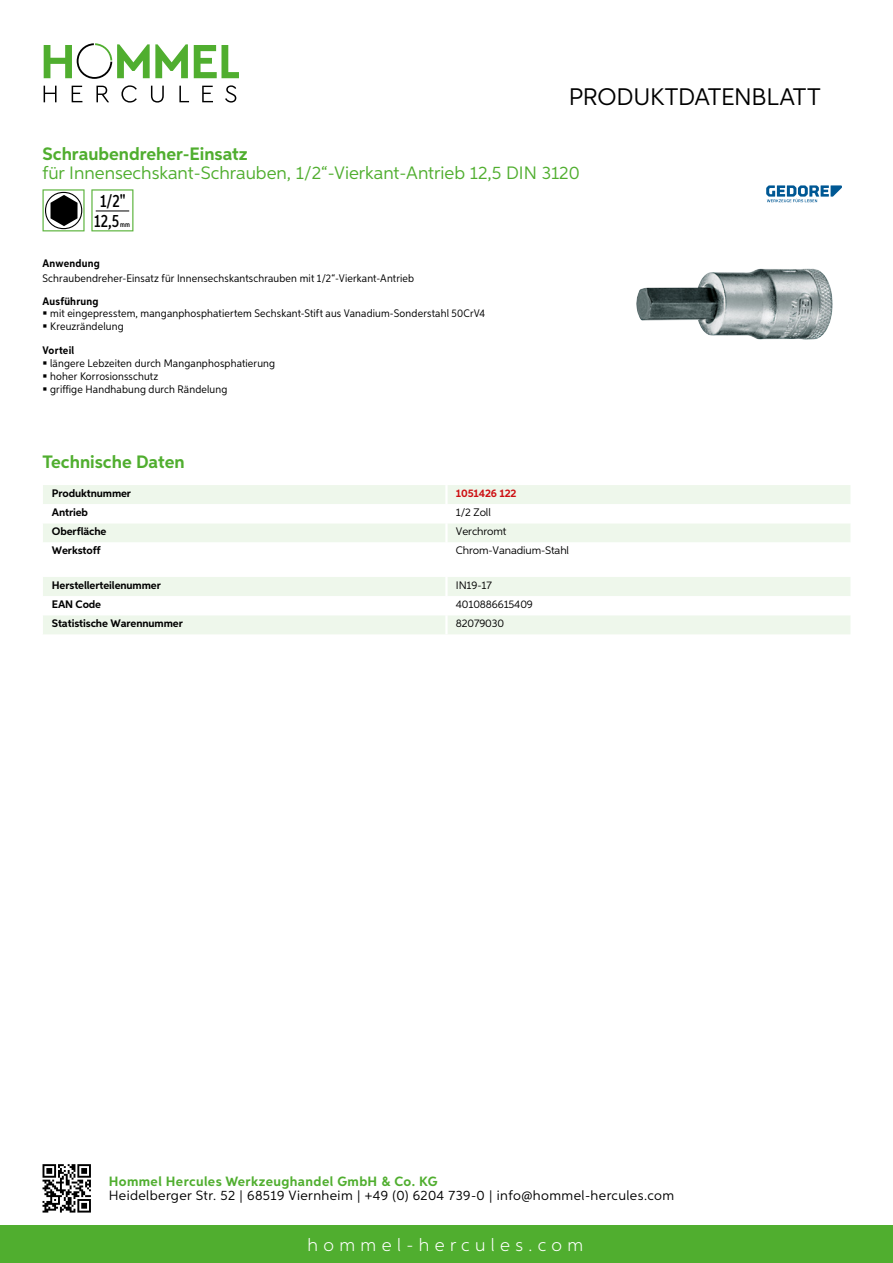
<style>
.page{position:relative;width:893px;height:1263px;background:#fff}
.page>*{position:absolute;margin:0;border:0;box-sizing:border-box;transform-origin:0 0}
.t1{font:24px "Aspira";letter-spacing:-.01em;color:#000}
.t2{font:18px "Aspira";color:#50ae2f}
.t3{font:700 18px "Aspira";color:#50ae2f}
.t4{font:300 18px "Aspira";letter-spacing:.3em;color:#fff}
.t5{font:500 17.85px/20.4px "Aspira XX Nar";color:#000;text-align:center}
.t6{font:13.5px "Aspira";letter-spacing:.03em;color:#000}
.t7{font:700 13.5px "Aspira";letter-spacing:.03em;color:#50ae2f}
.t8{font:10.95px/12.8px "Aspira Nar";letter-spacing:.015em;color:#000}
.t9{font:700 10.95px "Aspira";letter-spacing:-.01em;color:#000}
.t10{font:10.95px "Aspira";letter-spacing:-.01em;color:#000}
.t11{font:700 10.95px "Aspira Nar";letter-spacing:.02em;color:#000}
.t12{font:700 10.95px "Aspira";letter-spacing:-.01em;color:#cd1013}
.t13{font:500 7.35px "Aspira XX Nar";color:#000}
</style>
<div class="page">
<div style="left:0;top:1226px;width:893px;height:37px;background:#50ae2f"></div>
<svg style="left:43px;top:1164px;width:48px;height:48px"></svg>
<svg style="left:194px;top:45px;width:45px;height:33px"></svg>
<svg style="left:44px;top:43px;width:144px;height:36px"></svg>
<svg style="left:44px;top:86px;width:13px;height:16px"></svg>
<svg style="left:72px;top:86px;width:10px;height:16px"></svg>
<svg style="left:96px;top:86px;width:13px;height:16px"></svg>
<svg style="left:121px;top:85px;width:16px;height:18px"></svg>
<svg style="left:151px;top:86px;width:13px;height:17px"></svg>
<svg style="left:179px;top:86px;width:10px;height:16px"></svg>
<svg style="left:202px;top:86px;width:11px;height:16px"></svg>
<svg style="left:225px;top:85px;width:11px;height:18px"></svg>
<div style="left:43px;top:485px;width:807px;height:19px;background:#eef7eb"></div>
<div style="left:43px;top:524px;width:807px;height:18px;background:#eef7eb"></div>
<hr style="left:445px;top:485px;width:3px;height:19px;background:#fff">
<hr style="left:445px;top:523px;width:3px;height:19px;background:#fff">
<svg style="left:43px;top:577px;width:807px;height:57px"></svg>
<hr style="left:445px;top:615px;width:3px;height:19px;background:#fff">
<svg style="left:43px;top:189px;width:42px;height:42px"></svg>
<svg style="left:91px;top:189px;width:42px;height:42px"></svg>
<hr style="left:96px;top:211px;width:33px;height:1px;background:#000">
<img style="left:636px;top:268px;width:197px;height:72px">
<svg style="left:766px;top:185px;width:76px;height:17px"></svg>
<h1 class="t1" style="left:569px;top:82px;width:253px">Produktdatenblatt</h1>
<h2 class="t3" style="left:43px;top:142px;width:207px">Schraubendreher-Einsatz</h2>
<h2 class="t2" style="left:43px;top:162px;width:539px">für Innensechskant-Schrauben, 1/2“-Vierkant-Antrieb 12,5 DIN 3120</h2>
<h3 class="t5" style="left:94px;top:191px;width:33px">1/2"<br>12,5</h3>
<p class="t13" style="left:120px;top:220px;width:11px">mm</p>
<p class="t11" style="left:43px;top:257px;width:59px">Anwendung</p>
<p class="t8" style="left:43px;top:272px;width:373px">Schraubendreher-Einsatz für Innensechskantschrauben mit 1/2“-Vierkant-Antrieb</p>
<p class="t11" style="left:43px;top:294px;width:58px">Ausführung</p>
<p class="t8" style="left:50px;top:307px;width:437px">mit eingepresstem, manganphosphatiertem Sechskant-Stift aus Vanadium-Sonderstahl 50CrV4<br>Kreuzrändelung</p>
<p class="t11" style="left:43px;top:344px;width:33px">Vorteil</p>
<p class="t8" style="left:50px;top:357px;width:227px">längere Lebzeiten durch Manganphosphatierung hoher Korrosionsschutz<br>griffige Handhabung durch Rändelung</p>
<h2 class="t3" style="left:43px;top:451px;width:144px">Technische Daten</h2>
<p class="t9" style="left:52px;top:486px;width:81px">Produktnummer</p>
<p class="t12" style="left:456px;top:486px;width:62px">1051426 122</p>
<p class="t9" style="left:52px;top:506px;width:38px">Antrieb</p>
<p class="t10" style="left:456px;top:506px;width:36px">1/2 Zoll</p>
<p class="t9" style="left:52px;top:525px;width:56px">Oberfläche</p>
<p class="t10" style="left:456px;top:525px;width:52px">Verchromt</p>
<p class="t9" style="left:52px;top:544px;width:50px">Werkstoff</p>
<p class="t10" style="left:456px;top:544px;width:115px">Chrom-Vanadium-Stahl</p>
<p class="t9" style="left:52px;top:578px;width:111px">Herstellerteilenummer</p>
<p class="t10" style="left:456px;top:578px;width:38px">IN 19-17</p>
<p class="t9" style="left:52px;top:597px;width:51px">EAN Code</p>
<p class="t10" style="left:456px;top:598px;width:79px">4010886615409</p>
<p class="t9" style="left:52px;top:617px;width:132px">Statistische Warennummer</p>
<p class="t10" style="left:456px;top:617px;width:50px">82079030</p>
<p class="t7" style="left:109px;top:1172px;width:330px">Hommel Hercules Werkzeughandel GmbH &amp; Co. KG</p>
<p class="t6" style="left:109px;top:1187px;width:567px">Heidelberger Str. 52 | 68519 Viernheim | +49 (0) 6204 739-0 | info@hommel-hercules.com</p>
<h2 class="t4" style="left:307px;top:1234px;width:277px">hommel-hercules.com</h2>
</div>
